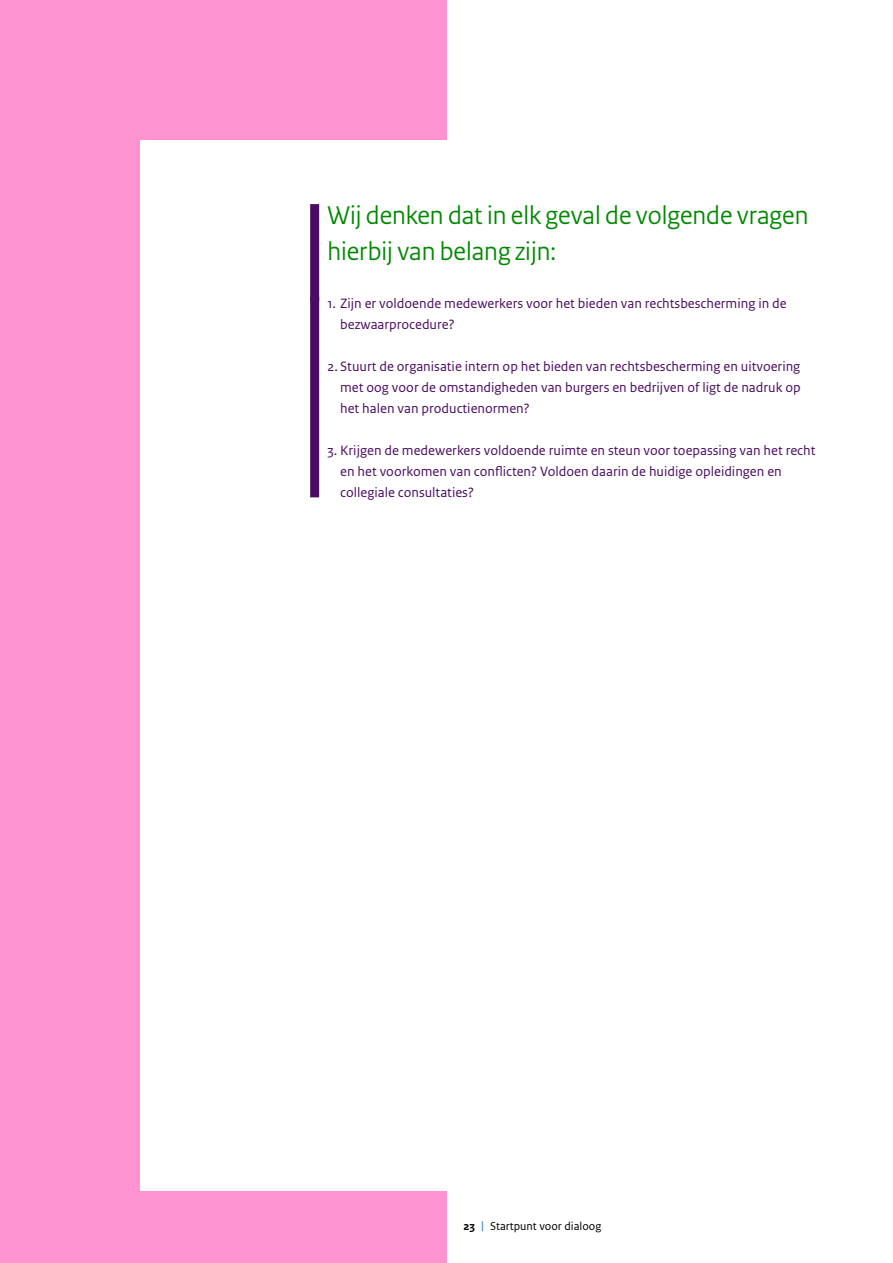
<style>
.page{position:relative;width:893px;height:1263px;background:#fff}
.page>*{position:absolute;margin:0;border:0;box-sizing:border-box;transform-origin:0 0}
.H3_Kaderkop_met_lijn{font:27px/36px "Rijksoverheid Sans Heading";color:#080}
.t1{font:14.25px/21px "Rijksoverheid Sans Text";color:#4b0c61}
.t2{font:12px "Rijksoverheid Sans Text";color:#000}
.s1{font-weight:700}
.s2{color:#00689e}
</style>
<div class="page">
<div style="left:0;top:0;width:446px;height:1263px;background:#ff93d0"></div>
<div style="left:140px;top:140px;width:511px;height:1051px;background:#fff"></div>
<div style="left:310px;top:204px;width:9px;height:97px;background:#4b0c61"></div>
<div style="left:310px;top:297px;width:9px;height:200px;background:#4b0c61"></div>
<h3 class="H3_Kaderkop_met_lijn" style="left:327px;top:198px;width:482px">Wij denken dat in elk geval de volgende vragen hierbij van belang zijn:</h3>
<p class="t1" style="left:340px;top:293px;width:448px;text-indent:-13px">1. Zijn er voldoende medewerkers voor het bieden van rechtsbescherming in de bezwaarprocedure?</p>
<p class="t1" style="left:340px;top:356px;width:462px;text-align:justify;text-indent:-13px">2. Stuurt de organisatie intern op het bieden van rechtsbescherming en uitvoering met oog voor de omstandigheden van burgers en bedrijven of ligt de nadruk op het halen van productienormen?</p>
<p class="t1" style="left:340px;top:440px;width:477px;text-indent:-13px">3. Krijgen de medewerkers voldoende ruimte en steun voor toepassing van het recht en het voorkomen van conflicten? Voldoen daarin de huidige opleidingen en collegiale consultaties?</p>
<p class="t2" style="left:463px;top:1219px;width:139px"><span class="s1">23</span> <span class="s2">|</span> Startpunt voor dialoog</p>
</div>
